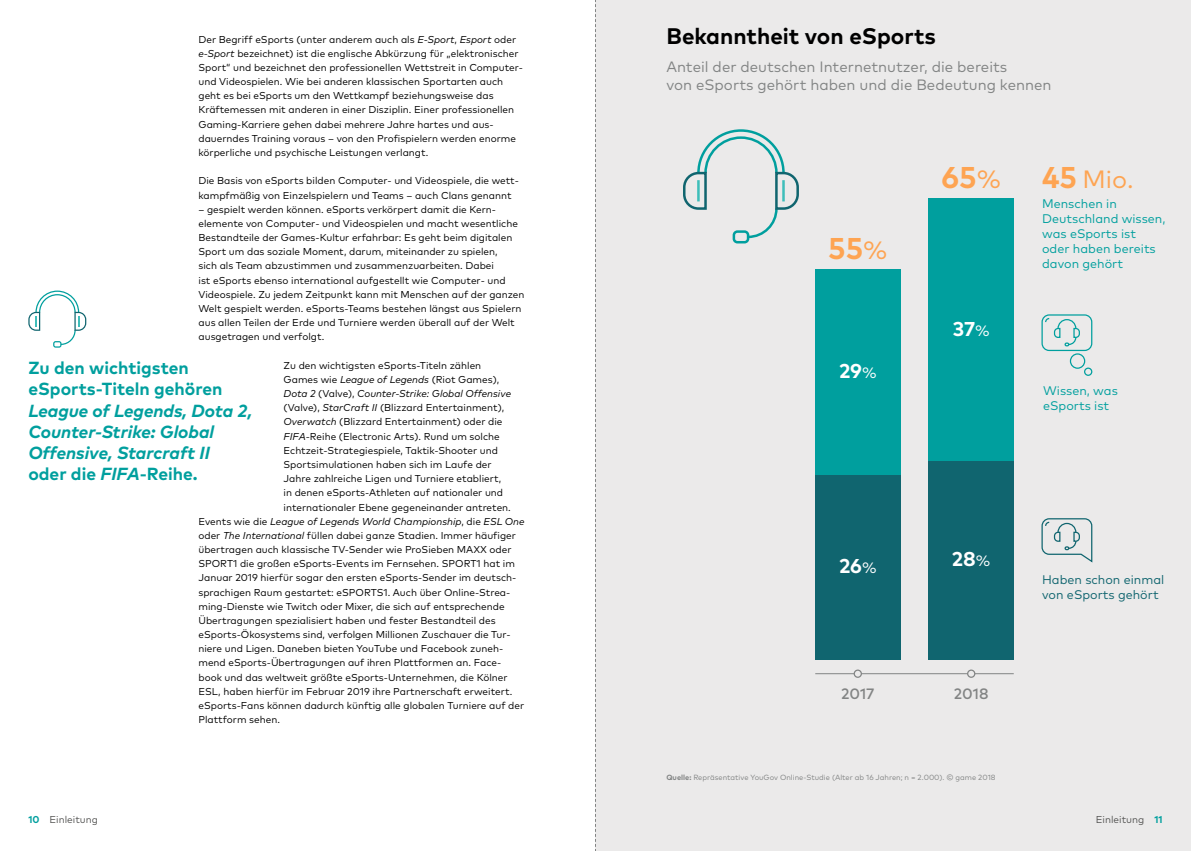
<style>
.page{position:relative;width:1191px;height:851px;background:#fff}
.page>*{position:absolute;margin:0;border:0;box-sizing:border-box;transform-origin:0 0}
.t1{font:700 30px "Mark OT";color:#fea452}
.t2{font:25px "Mark OT";color:#fea452}
.t3{font:700 22.5px "Mark OT";color:#000}
.t4{font:700 20px "Mark OT";color:#fff}
.t5{font:italic 700 17.5px/21.2px "Mark OT";color:#009f9e}
.t6{font:700 17.5px/21.2px "Mark OT";color:#009f9e}
.t7{font:15px/17.8px "Mark OT";color:#828484}
.t8{font:500 15px "Mark OT";color:#828484}
.t9{font:12.5px/15px "Mark OT";color:#009f9e}
.t10{font:12.5px/15px "Mark OT";color:#10656f}
.t11{font:10px/14.1px "Mark OT";color:#000}
.t12{font:italic 10px "Mark OT";color:#000}
.t13{font:10px "Mark OT";color:#545453}
.t14{font:7.5px "Mark OT";color:#828484}
.s1{font-style:italic}
.s2{font-style:normal}
.s3{font-weight:400;font-size:25px}
.s4{font-weight:400;font-size:15px}
.s5{font-weight:700;font-size:30px}
.s6{font-weight:700}
.s7{font-weight:700;color:#009f9e}
</style>
<div class="page">
<div style="left:595px;top:0;width:596px;height:850px;background:#ebeaea"></div>
<div style="left:928px;top:461px;width:85px;height:198px;background:#10656f"></div>
<div style="left:815px;top:475px;width:85px;height:184px;background:#10656f"></div>
<div style="left:815px;top:269px;width:85px;height:206px;background:#009f9e"></div>
<div style="left:928px;top:198px;width:85px;height:263px;background:#009f9e"></div>
<hr style="left:815px;top:673px;width:198px;height:1px;background:#828484">
<svg style="left:853px;top:669px;width:9px;height:8px"></svg>
<div style="left:967px;top:669px;width:8px;height:8px;background:#ebeaea;border:1px solid #828484;border-radius:50%"></div>
<div style="left:732px;top:230px;width:17px;height:13px;border:2px solid #009f9e;border-radius:4px"></div>
<svg style="left:683px;top:129px;width:116px;height:110px"></svg>
<hr style="left:697px;top:180px;width:2px;height:21px;background:#3ebeba">
<div style="left:1041px;top:314px;width:51px;height:37px;border:1px solid #009f9e;border-radius:7px"></div>
<div style="left:1069px;top:353px;width:16px;height:16px;border:1px solid #009f9e;border-radius:50%"></div>
<div style="left:1084px;top:367px;width:8px;height:9px;border:1px solid #009f9e;border-radius:50%"></div>
<svg style="left:1044px;top:317px;width:36px;height:29px"></svg>
<svg style="left:1041px;top:518px;width:52px;height:45px"></svg>
<svg style="left:28px;top:290px;width:58px;height:57px"></svg>
<svg style="left:595px;top:0;width:1px;height:850px"></svg>
<p class="t11" style="left:198px;top:32px;width:326px">Der Begriff eSports (unter anderem auch als <span class="s1">E-Sport</span>, <span class="s1">Esport</span> oder <span class="s1">e-Sport</span> bezeichnet) ist die englische Abkürzung für „elektronischer Sport“ und bezeichnet den professionellen Wettstreit in Computer&shy;und Videospielen. Wie bei anderen klassischen Sportarten auch geht es bei eSports um den Wettkampf beziehungsweise das Kräftemessen mit anderen in einer Disziplin. Einer professionellen Gaming-Karriere gehen dabei mehrere Jahre hartes und aus&shy;dauerndes Training voraus – von den Profispielern werden enorme körperliche und psychische Leistungen verlangt.</p>
<p class="t11" style="left:198px;top:174px;width:322px">Die Basis von eSports bilden Computer- und Videospiele, die wett&shy;kampfmäßig von Einzelspielern und Teams – auch Clans genannt</p>
<p class="t11" style="left:198px;top:202px;width:327px">– gespielt werden können. eSports verkörpert damit die Kern&shy;elemente von Computer- und Videospielen und macht wesentliche Bestandteile der Games-Kultur erfahrbar: Es geht beim digitalen Sport um das soziale Moment, darum, miteinander zu spielen,<br>sich als Team abzustimmen und zusammenzuarbeiten. Dabei<br>ist eSports ebenso international aufgestellt wie Computer- und Videospiele. Zu jedem Zeitpunkt kann mit Menschen auf der ganzen Welt gespielt werden. eSports-Teams bestehen längst aus Spielern aus allen Teilen der Erde und Turniere werden überall auf der Welt ausgetragen und verfolgt.</p>
<p class="t11" style="left:283px;top:358px;width:199px">Zu den wichtigsten eSports-Titeln zählen</p>
<p class="t11" style="left:283px;top:372px;width:217px">Games wie <span class="s1">League of Legends</span> (Riot Games),</p>
<p class="t12" style="left:283px;top:387px;width:229px">Dota 2 <span class="s2">(Valve),</span> Counter-Strike: Global Offensive</p>
<p class="t11" style="left:283px;top:400px;width:222px">(Valve), <span class="s1">StarCraft II</span> (Blizzard Entertainment),</p>
<p class="t11" style="left:283px;top:414px;width:220px"><span class="s1">Overwatch</span> (Blizzard Entertainment) oder die</p>
<p class="t11" style="left:283px;top:429px;width:218px"><span class="s1">FIFA</span>-Reihe (Electronic Arts). Rund um solche</p>
<p class="t11" style="left:283px;top:443px;width:216px">Echtzeit-Strategiespiele, Taktik-Shooter und</p>
<p class="t11" style="left:283px;top:457px;width:210px">Sportsimulationen haben sich im Laufe der</p>
<p class="t11" style="left:283px;top:471px;width:219px">Jahre zahlreiche Ligen und Turniere etabliert,</p>
<p class="t11" style="left:283px;top:485px;width:221px">in denen eSports-Athleten auf nationaler und</p>
<p class="t11" style="left:283px;top:499px;width:229px">internationaler Ebene gegeneinander antreten.</p>
<p class="t12" style="left:198px;top:515px;width:327px"><span class="s2">Events wie die</span> League of Legends World Championship<span class="s2">, die</span> ESL One</p>
<p class="t11" style="left:198px;top:528px;width:319px">oder <span class="s1">The International</span> füllen dabei ganze Stadien. Immer häufiger</p>
<p class="t11" style="left:198px;top:542px;width:315px">übertragen auch klassische TV-Sender wie ProSieben MAXX oder</p>
<p class="t11" style="left:198px;top:556px;width:318px">SPORT1 die großen eSports-Events im Fernsehen. SPORT1 hat im</p>
<p class="t11" style="left:198px;top:570px;width:319px">Januar 2019 hierfür sogar den ersten eSports-Sender im deutsch-</p>
<p class="t11" style="left:198px;top:584px;width:313px">sprachigen Raum gestartet: eSPORTS1. Auch über Online-Strea-</p>
<p class="t11" style="left:198px;top:599px;width:308px">ming-Dienste wie Twitch oder Mixer, die sich auf entsprechende</p>
<p class="t11" style="left:198px;top:613px;width:299px">Übertragungen spezialisiert haben und fester Bestandteil des</p>
<p class="t11" style="left:198px;top:627px;width:314px">eSports-Ökosystems sind, verfolgen Millionen Zuschauer die Tur-</p>
<p class="t11" style="left:198px;top:641px;width:306px">niere und Ligen. Daneben bieten YouTube und Facebook zuneh-</p>
<p class="t11" style="left:198px;top:655px;width:304px">mend eSports-Übertragungen auf ihren Plattformen an. Face-</p>
<p class="t11" style="left:198px;top:669px;width:311px">book und das weltweit größte eSports-Unternehmen, die Kölner</p>
<p class="t11" style="left:198px;top:684px;width:315px">ESL, haben hierfür im Februar 2019 ihre Partnerschaft erweitert.</p>
<p class="t11" style="left:198px;top:698px;width:327px">eSports-Fans können dadurch künftig alle globalen Turniere auf der</p>
<p class="t11" style="left:198px;top:712px;width:83px">Plattform sehen.</p>
<h3 class="t6" style="left:28px;top:357px;width:196px">Zu den wichtigsten eSports-Titeln gehören</h3>
<h3 class="t5" style="left:28px;top:399px;width:225px">League of Legends, Dota 2,<br>Counter-Strike: Global<br>Offensive, Starcraft II <span class="s2">oder die</span> FIFA<span class="s2">-Reihe.</span></h3>
<h3 class="t3" style="left:666px;top:22px;width:271px">Bekanntheit von eSports</h3>
<h3 class="t7" style="left:666px;top:58px;width:386px">Anteil der deutschen Internetnutzer, die bereits<br>von eSports gehört haben und die Bedeutung kennen</h3>
<h1 class="t1" style="left:828px;top:229px;width:61px">55<span class="s3">%</span></h1>
<h3 class="t4" style="left:839px;top:358px;width:39px">29<span class="s4">%</span></h3>
<h1 class="t1" style="left:941px;top:158px;width:61px">65<span class="s3">%</span></h1>
<h3 class="t4" style="left:952px;top:316px;width:38px">37<span class="s4">%</span></h3>
<h2 class="t2" style="left:1042px;top:164px;width:93px"><span class="s5">45</span> Mio.</h2>
<p class="t9" style="left:1042px;top:196px;width:125px">Menschen in<br>Deutschland wissen, was eSports ist oder haben bereits davon gehört</p>
<p class="t9" style="left:1043px;top:383px;width:76px">Wissen, was eSports ist</p>
<h3 class="t4" style="left:839px;top:553px;width:39px">26<span class="s4">%</span></h3>
<h3 class="t4" style="left:952px;top:546px;width:40px">28<span class="s4">%</span></h3>
<h3 class="t8" style="left:841px;top:683px;width:35px">2017</h3>
<h3 class="t8" style="left:953px;top:683px;width:36px">2018</h3>
<p class="t14" style="left:666px;top:772px;width:331px"><span class="s6">Quelle:</span> Repräsentative YouGov Online-Studie (Alter ab 16 Jahren; n = 2.000). © game 2018</p>
<p class="t10" style="left:1042px;top:571px;width:124px">Haben schon einmal von eSports gehört</p>
<p class="t13" style="left:28px;top:812px;width:71px"><span class="s7">10</span> Einleitung</p>
<p class="t13" style="left:1095px;top:812px;width:68px">Einleitung <span class="s7">11</span></p>
</div>
